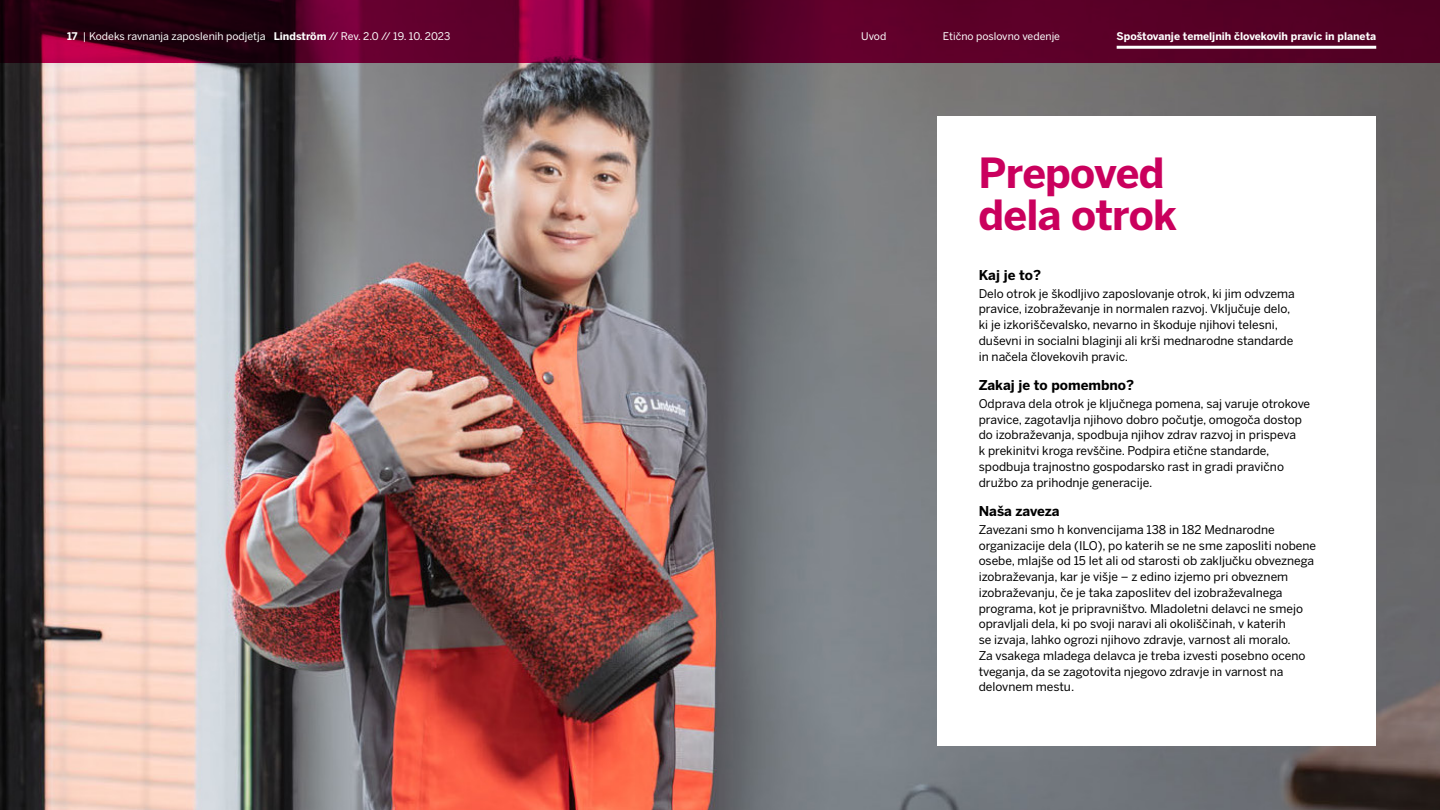
<style>
.page{position:relative;width:1440px;height:810px;background:#fff}
.page>*{position:absolute;margin:0;border:0;box-sizing:border-box;transform-origin:0 0}
.CoC_H2{font:700 41.25px/42.4px "Benton Sans";letter-spacing:-.02em;color:#ca005d}
.Väliotsikko_musta{font:700 13.5px "Benton Sans";color:#000}
.Leipis_musta{font:12px/15.8px "Benton Sans";color:#000}
.t1{font:10.5px "Benton Sans";color:#fff}
.t2{font:700 10.5px "Benton Sans";color:#fff}
.s1{font-weight:700}
</style>
<div class="page">
<img style="left:0;top:63px;width:1440px;height:747px">
<div style="left:938px;top:116px;width:438px;height:630px;background:#fff"></div>
<svg style="left:0;top:0;width:1440px;height:63px;background:#540025"></svg>
<hr style="left:1117px;top:46px;width:259px;height:3px;background:#fff">
<p class="t1" style="left:67px;top:30px;width:384px"><span class="s1">17</span> | Kodeks ravnanja zaposlenih podjetja <span class="s1">Lindström</span> // Rev. 2.0 // 19. 10. 2023</p>
<p class="t1" style="left:861px;top:30px;width:27px">Uvod</p>
<p class="t1" style="left:943px;top:30px;width:119px">Etično poslovno vedenje</p>
<p class="t2" style="left:1117px;top:29px;width:261px">Spoštovanje temeljnih človekovih pravic in planeta</p>
<p class="CoC_H2" style="left:979px;top:152px;width:200px">Prepoved dela otrok</p>
<h6 class="Väliotsikko_musta" style="left:979px;top:266px;width:64px">Kaj je to?</h6>
<p class="Leipis_musta" style="left:979px;top:285px;width:318px">Delo otrok je škodljivo zaposlovanje otrok, ki jim odvzema pravice, izobraževanje in normalen razvoj. Vključuje delo, ki je izkoriščevalsko, nevarno in škoduje njihovi telesni, duševni in socialni blaginji ali krši mednarodne standarde in načela človekovih pravic.</p>
<h6 class="Väliotsikko_musta" style="left:979px;top:377px;width:157px">Zakaj je to pomembno?</h6>
<p class="Leipis_musta" style="left:979px;top:396px;width:333px">Odprava dela otrok je ključnega pomena, saj varuje otrokove pravice, zagotavlja njihovo dobro počutje, omogoča dostop do izobraževanja, spodbuja njihov zdrav razvoj in prispeva<br>k prekinitvi kroga revščine. Podpira etične standarde, spodbuja trajnostno gospodarsko rast in gradi pravično družbo za prihodnje generacije.</p>
<h6 class="Väliotsikko_musta" style="left:979px;top:503px;width:82px">Naša zaveza</h6>
<p class="Leipis_musta" style="left:979px;top:522px;width:339px">Zavezani smo h konvencijama 138 in 182 Mednarodne organizacije dela (ILO), po katerih se ne sme zaposliti nobene osebe, mlajše od 15 let ali od starosti ob zaključku obveznega izobraževanja, kar je višje – z edino izjemo pri obveznem izobraževanju, če je taka zaposlitev del izobraževalnega programa, kot je pripravništvo. Mladoletni delavci ne smejo opravljali dela, ki po svoji naravi ali okoliščinah, v katerih<br>se izvaja, lahko ogrozi njihovo zdravje, varnost ali moralo.<br>Za vsakega mladega delavca je treba izvesti posebno oceno tveganja, da se zagotovita njegovo zdravje in varnost na delovnem mestu.</p>
</div>
